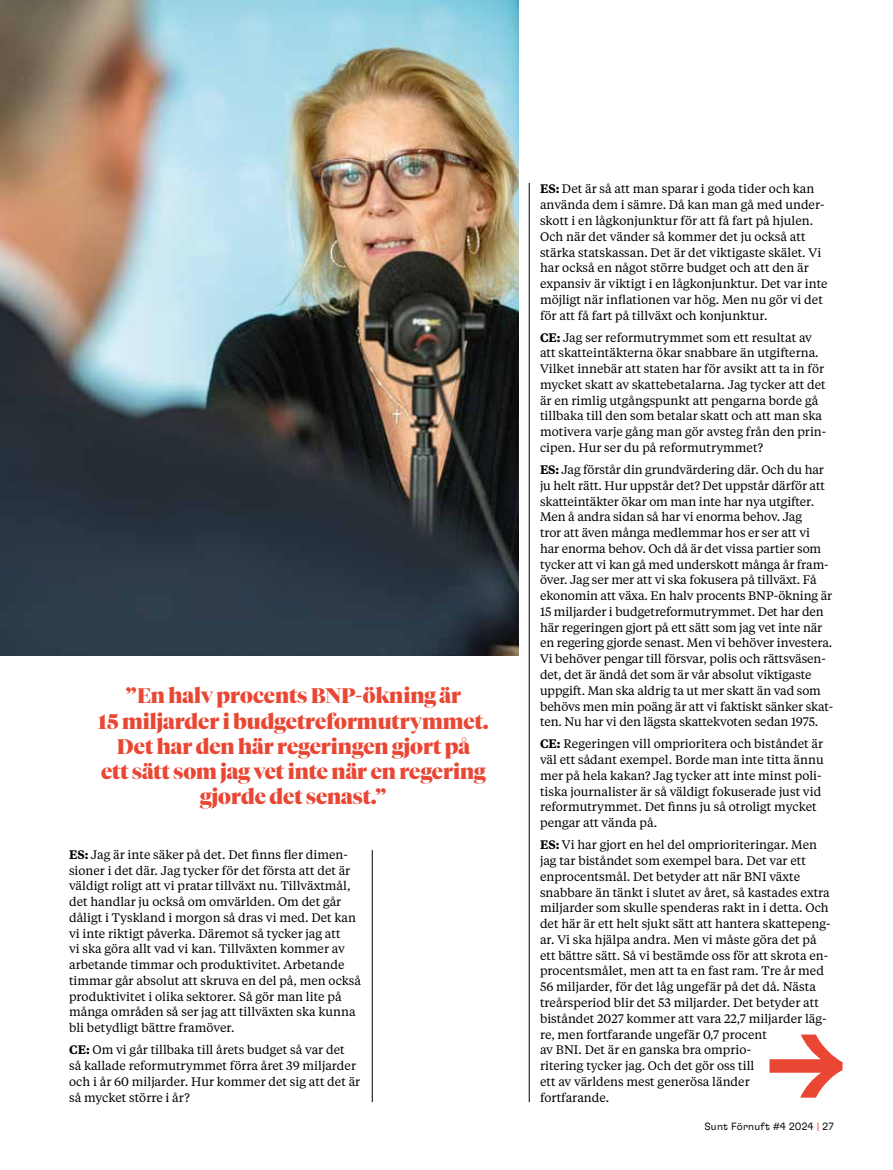
<style>
.page{position:relative;width:893px;height:1170px;background:#fff}
.page>*{position:absolute;margin:0;border:0;box-sizing:border-box;transform-origin:0 0}
.t1{font:900 21px/25.2px "Tiempos Fine";color:#e94734;text-align:center}
.t2{font:12.3px/15.8px "Tiempos Text";color:#000}
.t3{font:300 10.5px "GT Flexa";letter-spacing:.025em;color:#000}
.s1{font-weight:600}
.s2{color:#e94734}
</style>
<div class="page">
<img style="left:0;top:0;width:519px;height:655px">
<hr style="left:529px;top:183px;width:1px;height:918px;background:#000">
<hr style="left:372px;top:850px;width:1px;height:251px;background:#000">
<svg style="left:769px;top:1034px;width:73px;height:63px"></svg>
<h1 class="t1" style="left:98px;top:683px;width:392px">”En halv procents BNP-ökning är<br>15 miljarder i budgetreformutrymmet.<br>Det har den här regeringen gjort på<br>ett sätt som jag vet inte när en regering gjorde det senast.”</h1>
<p class="t2" style="left:69px;top:846px;width:294px"><span class="s1">ES:</span> Jag är inte säker på det. Det finns fler dimen&shy;sioner i det där. Jag tycker för det första att det är väldigt roligt att vi pratar tillväxt nu. Tillväxtmål, det handlar ju också om omvärlden. Om det går dåligt i Tyskland i morgon så dras vi med. Det kan vi inte riktigt påverka. Däremot så tycker jag att<br>vi ska göra allt vad vi kan. Tillväxten kommer av arbetande timmar och produktivitet. Arbetande timmar går absolut att skruva en del på, men också produktivitet i olika sektorer. Så gör man lite på många områden så ser jag att tillväxten ska kunna bli betydligt bättre framöver.</p>
<p class="t2" style="left:69px;top:1041px;width:293px"><span class="s1">CE:</span> Om vi går tillbaka till årets budget så var det<br>så kallade reformutrymmet förra året 39 miljarder och i år 60 miljarder. Hur kommer det sig att det är så mycket större i år?</p>
<p class="t2" style="left:540px;top:181px;width:289px"><span class="s1">ES:</span> Det är så att man sparar i goda tider och kan använda dem i sämre. Då kan man gå med under&shy;skott i en lågkonjunktur för att få fart på hjulen.<br>Och när det vänder så kommer det ju också att stärka statskassan. Det är det viktigaste skälet. Vi har också en något större budget och att den är expansiv är viktigt i en lågkonjunktur. Det var inte möjligt när inflationen var hög. Men nu gör vi det för att få fart på tillväxt och konjunktur.</p>
<p class="t2" style="left:540px;top:329px;width:288px"><span class="s1">CE:</span> Jag ser reformutrymmet som ett resultat av att skatteintäkterna ökar snabbare än utgifterna.<br>Vilket innebär att staten har för avsikt att ta in för mycket skatt av skattebetalarna. Jag tycker att det är en rimlig utgångspunkt att pengarna borde gå tillbaka till den som betalar skatt och att man ska motivera varje gång man gör avsteg från den prin&shy;cipen. Hur ser du på reformutrymmet?</p>
<p class="t2" style="left:540px;top:461px;width:295px"><span class="s1">ES:</span> Jag förstår din grundvärdering där. Och du har ju helt rätt. Hur uppstår det? Det uppstår därför att skatteintäkter ökar om man inte har nya utgifter.<br>Men å andra sidan så har vi enorma behov. Jag<br>tror att även många medlemmar hos er ser att vi<br>har enorma behov. Och då är det vissa partier som tycker att vi kan gå med underskott många år fram&shy;över. Jag ser mer att vi ska fokusera på tillväxt. Få ekonomin att växa. En halv procents BNP-ökning är 15 miljarder i budgetreformutrymmet. Det har den här regeringen gjort på ett sätt som jag vet inte när en regering gjorde senast. Men vi behöver investera.<br>Vi behöver pengar till försvar, polis och rättsväsen&shy;det, det är ändå det som är vår absolut viktigaste uppgift. Man ska aldrig ta ut mer skatt än vad som behövs men min poäng är att vi faktiskt sänker skat&shy;ten. Nu har vi den lägsta skattekvoten sedan 1975.</p>
<p class="t2" style="left:540px;top:735px;width:285px"><span class="s1">CE:</span> Regeringen vill omprioritera och biståndet är väl ett sådant exempel. Borde man inte titta ännu mer på hela kakan? Jag tycker att inte minst poli&shy;tiska journalister är så väldigt fokuserade just vid reformutrymmet. Det finns ju så otroligt mycket pengar att vända på.</p>
<p class="t2" style="left:540px;top:836px;width:292px"><span class="s1">ES:</span> Vi har gjort en hel del omprioriteringar. Men jag tar biståndet som exempel bara. Det var ett enprocentsmål. Det betyder att när BNI växte snabbare än tänkt i slutet av året, så kastades extra miljarder som skulle spenderas rakt in i detta. Och det här är ett helt sjukt sätt att hantera skattepeng&shy;ar. Vi ska hjälpa andra. Men vi måste göra det på ett bättre sätt. Så vi bestämde oss för att skrota en&shy;procentsmålet, men att ta en fast ram. Tre år med 56 miljarder, för det låg ungefär på det då. Nästa treårsperiod blir det 53 miljarder. Det betyder att biståndet 2027 kommer att vara 22,7 miljarder läg&shy;re, men fortfarande ungefär 0,7 procent<br>av BNI. Det är en ganska bra omprio-<br>ritering tycker jag. Och det gör oss till<br>ett av världens mest generösa länder<br>fortfarande.</p>
<p class="t3" style="left:704px;top:1119px;width:131px">Sunt Förnuft #4 2024 <span class="s2">|</span> 27</p>
</div>
